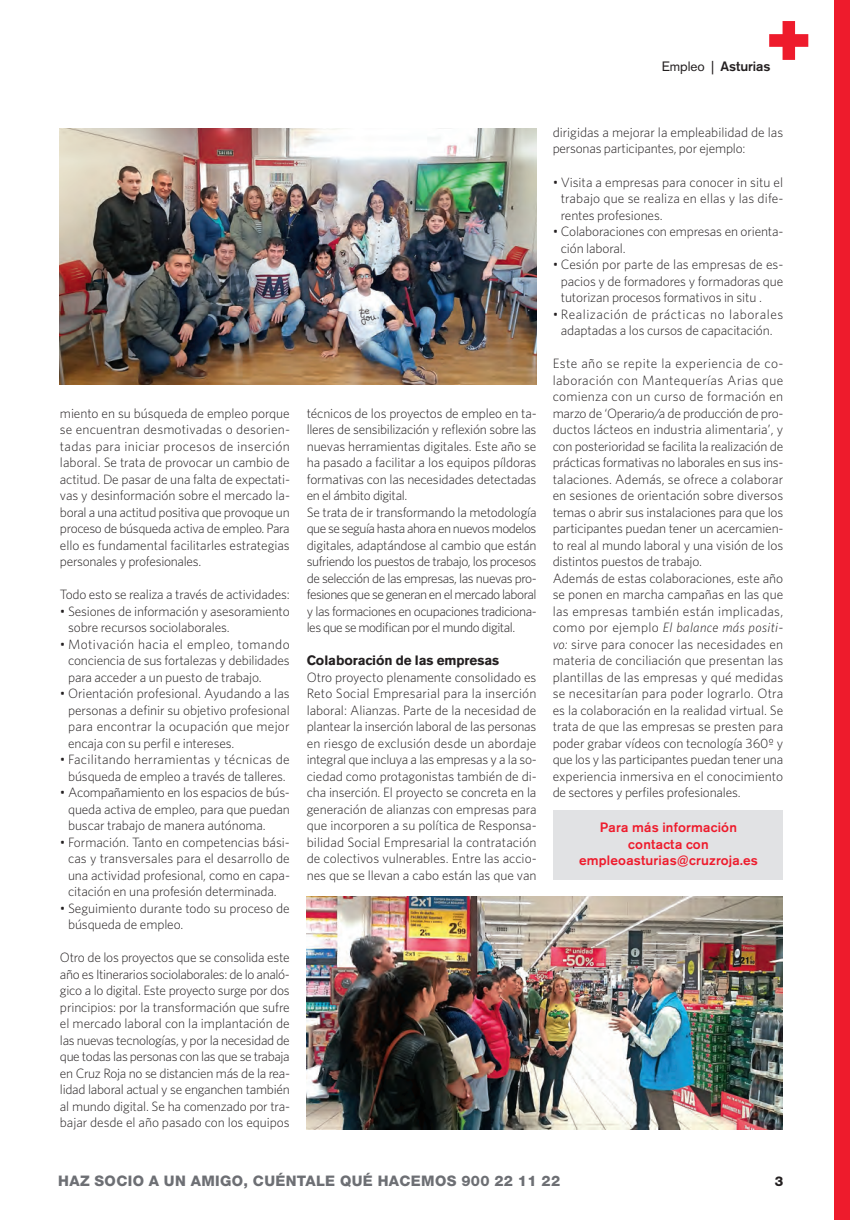
<style>
.page{position:relative;width:850px;height:1220px;background:#fff}
.page>*{position:absolute;margin:0;border:0;box-sizing:border-box;transform-origin:0 0}
.t1{font:800 14.55px "Helvetica Neue";letter-spacing:.025em;color:#6d6f74}
.t2{font:300 13.5px/16.5px "Whitney";letter-spacing:-.01em;color:#231f20;text-align:justify}
.t3{font:300 13.5px/16.5px "Whitney";letter-spacing:.02em;color:#231f20;text-align:center}
.t4{font:500 13.5px/16.5px "Akzidenz Grotesk BE";letter-spacing:.015em;color:#ee1b2c;text-align:center}
.t5{font:700 13.5px "Akzidenz Grotesk BE";letter-spacing:-.005em;color:#231f20}
.t6{font:500 13.5px "Akzidenz Grotesk BE";letter-spacing:-.005em;color:#231f20}
.t7{font:800 13.5px "Helvetica Neue";color:#231f20}
.s1{font-weight:400}
.s2{font-style:italic}
</style>
<div class="page">
<div style="left:833px;top:0;width:16px;height:1219px;background:#ee1b2c"></div>
<svg style="left:769px;top:21px;width:39px;height:39px"></svg>
<img style="left:60px;top:128px;width:476px;height:256px">
<img style="left:307px;top:896px;width:475px;height:233px">
<div style="left:553px;top:810px;width:230px;height:69px;background:#e1e2e4"></div>
<p class="t6" style="left:661px;top:61px;width:110px"><span class="s1">Empleo |</span> Asturias</p>
<p class="t2" style="left:60px;top:405px;width:231px">miento en su búsqueda de empleo porque se encuentran desmotivadas o desorien&shy;tadas para iniciar procesos de inserción laboral. Se trata de provocar un cambio de actitud. De pasar de una falta de expectati&shy;vas y desinformación sobre el mercado la&shy;boral a una actitud positiva que provoque un proceso de búsqueda activa de empleo. Para ello es fundamental facilitarles estrategias personales y profesionales.</p>
<p class="t2" style="left:60px;top:587px;width:231px">Todo esto se realiza a través de actividades:</p>
<p class="t2" style="left:68px;top:603px;width:223px;text-indent:-8px">• Sesiones de información y asesoramiento sobre recursos sociolaborales.</p>
<p class="t2" style="left:68px;top:636px;width:223px;text-indent:-8px">• Motivación hacia el empleo, tomando conciencia de sus fortalezas y debilidades para acceder a un puesto de trabajo.</p>
<p class="t2" style="left:68px;top:686px;width:223px;text-indent:-8px">• Orientación profesional. Ayudando a las personas a definir su objetivo profesional para encontrar la ocupación que mejor encaja con su perfil e intereses.</p>
<p class="t2" style="left:60px;top:752px;width:231px;text-align:center">• Facilitando herramientas y técnicas de búsqueda de empleo a través de talleres.</p>
<p class="t2" style="left:68px;top:785px;width:223px;text-indent:-8px">• Acompañamiento en los espacios de bús&shy;queda activa de empleo, para que puedan buscar trabajo de manera autónoma.</p>
<p class="t2" style="left:68px;top:834px;width:223px;text-indent:-8px">• Formación. Tanto en competencias bási&shy;cas y transversales para el desarrollo de una actividad profesional, como en capa&shy;citación en una profesión determinada.</p>
<p class="t2" style="left:68px;top:900px;width:223px;text-indent:-8px">• Seguimiento durante todo su proceso de búsqueda de empleo.</p>
<p class="t2" style="left:60px;top:950px;width:231px">Otro de los proyectos que se consolida este año es Itinerarios sociolaborales: de lo analó&shy;gico a lo digital. Este proyecto surge por dos principios: por la transformación que sufre el mercado laboral con la implantación de las nuevas tecnologías, y por la necesidad de que todas las personas con las que se trabaja en Cruz Roja no se distancien más de la rea&shy;lidad laboral actual y se enganchen también al mundo digital. Se ha comenzado por tra&shy;bajar desde el año pasado con los equipos</p>
<p class="t2" style="left:307px;top:405px;width:231px;text-align:left">técnicos de los proyectos de empleo en ta&shy;lleres de sensibilización y reflexión sobre las nuevas herramientas digitales. Este año se ha pasado a facilitar a los equipos píldoras formativas con las necesidades detectadas en el ámbito digital.<br>Se trata de ir transformando la metodología que se seguía hasta ahora en nuevos modelos digitales, adaptándose al cambio que están sufriendo los puestos de trabajo, los procesos de selección de las empresas, las nuevas pro&shy;fesiones que se generan en el mercado laboral y las formaciones en ocupaciones tradiciona&shy;les que se modifican por el mundo digital.</p>
<p class="t5" style="left:307px;top:655px;width:194px">Colaboración de las empresas</p>
<p class="t2" style="left:307px;top:669px;width:231px">Otro proyecto plenamente consolidado es Reto Social Empresarial para la inserción laboral: Alianzas. Parte de la necesidad de plantear la inserción laboral de las personas en riesgo de exclusión desde un abordaje integral que incluya a las empresas y a la so&shy;ciedad como protagonistas también de di&shy;cha inserción. El proyecto se concreta en la generación de alianzas con empresas para que incorporen a su política de Responsa&shy;bilidad Social Empresarial la contratación de colectivos vulnerables. Entre las accio&shy;nes que se llevan a cabo están las que van</p>
<p class="t2" style="left:552px;top:125px;width:232px">dirigidas a mejorar la empleabilidad de las personas participantes, por ejemplo:</p>
<p class="t2" style="left:560px;top:174px;width:224px;text-indent:-8px">• Visita a empresas para conocer in situ el trabajo que se realiza en ellas y las dife&shy;rentes profesiones.</p>
<p class="t2" style="left:560px;top:224px;width:224px;text-indent:-8px">• Colaboraciones con empresas en orienta&shy;ción laboral.</p>
<p class="t2" style="left:560px;top:257px;width:224px;text-indent:-8px">• Cesión por parte de las empresas de es&shy;pacios y de formadores y formadoras que tutorizan procesos formativos in situ .</p>
<p class="t3" style="left:552px;top:306px;width:232px">• Realización de prácticas no laborales adaptadas a los cursos de capacitación.</p>
<p class="t2" style="left:552px;top:356px;width:232px;text-align:left">Este año se repite la experiencia de co&shy;laboración con Mantequerías Arias que comienza con un curso de formación en marzo de ‘Operario/a de producción de pro&shy;ductos lácteos en industria alimentaria’, y con posterioridad se facilita la realización de prácticas formativas no laborales en sus ins&shy;talaciones. Además, se ofrece a colaborar en sesiones de orientación sobre diversos temas o abrir sus instalaciones para que los participantes puedan tener un acercamien&shy;to real al mundo laboral y una visión de los distintos puestos de trabajo.<br>Además de estas colaboraciones, este año se ponen en marcha campañas en las que las empresas también están implicadas, como por ejemplo <span class="s2">El balance más positi&shy;vo:</span> sirve para conocer las necesidades en materia de conciliación que presentan las plantillas de las empresas y qué medidas se necesitarían para poder lograrlo. Otra es la colaboración en la realidad virtual. Se trata de que las empresas se presten para poder grabar vídeos con tecnología 360º y que los y las participantes puedan tener una experiencia inmersiva en el conocimiento de sectores y perfiles profesionales.</p>
<p class="t4" style="left:579px;top:820px;width:180px">Para más información contacta con empleoasturias@cruzroja.es</p>
<p class="t1" style="left:58px;top:1175px;width:503px">HAZ SOCIO A UN AMIGO, CUÉNTALE QUÉ HACEMOS 900 22 11 22</p>
<p class="t7" style="left:774px;top:1176px;width:10px">3</p>
</div>
